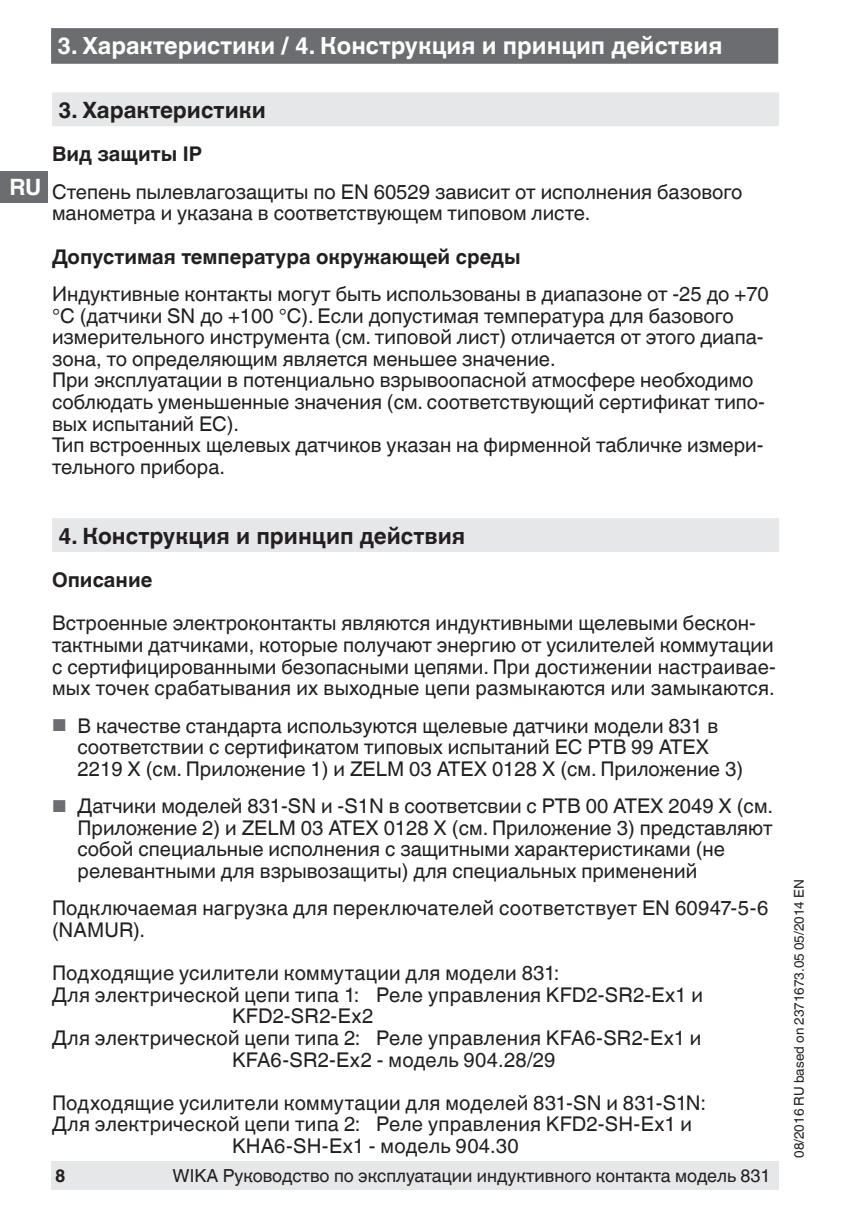
<style>
.page{position:relative;width:842px;height:1212px;background:#fff}
.page>*{position:absolute;margin:0;border:0;box-sizing:border-box;transform-origin:0 0}
.t1{font:700 23.62px "Helvetica World";color:#fff}
.t2{font:700 22.5px "Helvetica World";color:#231f20}
.t3{font:700 22.5px "Helvetica World";color:#fff}
.t4{font:20.25px/21.6px "Helvetica World";color:#231f20}
.t5{font:700 20.25px "Helvetica World";color:#231f20}
.t6{font:18px "Helvetica World";color:#231f20}
.t7{font:700 18px "Helvetica World";color:#231f20}
.t8{font:13.5px "Helvetica World";color:#231f20}
.s1{font-size:17.32px;color:#6c6d70}
</style>
<div class="page">
<div style="left:51px;top:28px;width:727px;height:36px;background:#6c6d70;border:2px solid #6c6d70"></div>
<div style="left:0;top:171px;width:48px;height:32px;background:#6c6d70"></div>
<div style="left:51px;top:1161px;width:727px;height:29px;background:#e6e7e9"></div>
<div style="left:52px;top:92px;width:727px;height:34px;background:#e6e7e9"></div>
<div style="left:52px;top:518px;width:727px;height:34px;background:#e6e7e9"></div>
<p class="t1" style="left:57px;top:32px;width:666px">3. Характеристики / 4. Конструкция и принцип действия</p>
<p class="t3" style="left:10px;top:174px;width:33px">RU</p>
<p class="t2" style="left:58px;top:97px;width:209px">3. Характеристики</p>
<p class="t5" style="left:52px;top:143px;width:152px">Вид защиты IP</p>
<p class="t4" style="left:52px;top:181px;width:692px">Степень пылевлагозащиты по EN 60529 зависит от исполнения базового манометра и указана в соответствующем типовом листе.</p>
<p class="t5" style="left:52px;top:245px;width:470px">Допустимая температура окружающей среды</p>
<p class="t4" style="left:52px;top:283px;width:718px">Индуктивные контакты могут быть использованы в диапазоне от -25 до +70 °C (датчики SN до +100 °C). Если допустимая температура для базового измерительного инструмента (см. типовой лист) отличается от этого диапа&shy;зона, то определяющим является меньшее значение.<br>При эксплуатации в потенциально взрывоопасной атмосфере необходимо соблюдать уменьшенные значения (см. соответствующий сертификат типо&shy;вых испытаний ЕС).<br>Тип встроенных щелевых датчиков указан на фирменной табличке измери&shy;тельного прибора.</p>
<p class="t2" style="left:58px;top:523px;width:408px">4. Конструкция и принцип действия</p>
<p class="t5" style="left:52px;top:568px;width:102px">Описание</p>
<p class="t4" style="left:52px;top:613px;width:725px">Встроенные электроконтакты являются индуктивными щелевыми бескон&shy;тактными датчиками, которые получают энергию от усилителей коммутации с сертифицированными безопасными цепями. При достижении настраивае&shy;мых точек срабатывания их выходные цепи размыкаются или замыкаются.</p>
<p class="t4" style="left:78px;top:715px;width:667px;text-indent:-26px"><span class="s1">■</span> В качестве стандарта используются щелевые датчики модели 831 в соответствии с сертификатом типовых испытаний ЕС PTB 99 ATEX<br>2219 X (см. Приложение 1) и ZELM 03 ATEX 0128 X (см. Приложение 3)</p>
<p class="t4" style="left:78px;top:795px;width:697px;text-indent:-26px"><span class="s1">■</span> Датчики моделей 831-SN и -S1N в соответсвии с PTB 00 ATEX 2049 X (см.<br>Приложение 2) и ZELM 03 ATEX 0128 X (см. Приложение 3) представляют собой специальные исполнения с защитными характеристиками (не релевантными для взрывозащиты) для специальных применений</p>
<p class="t4" style="left:52px;top:897px;width:718px">Подключаемая нагрузка для переключателей соответствует EN 60947-5-6 (NAMUR).</p>
<p class="t4" style="left:52px;top:962px;width:509px">Подходящие усилители коммутации для модели 831:</p>
<p class="t4" style="left:52px;top:984px;width:652px">Для электрической цепи типа 1: Реле управления KFD2-SR2-Ex1 и</p>
<p class="t4" style="left:232px;top:1005px;width:143px">KFD2-SR2-Ex2</p>
<p class="t4" style="left:52px;top:1027px;width:651px">Для электрической цепи типа 2: Реле управления KFA6-SR2-Ex1 и</p>
<p class="t4" style="left:232px;top:1049px;width:325px">KFA6-SR2-Ex2 - модель 904.28/29</p>
<p class="t4" style="left:52px;top:1092px;width:656px">Подходящие усилители коммутации для моделей 831-SN и 831-S1N:</p>
<p class="t4" style="left:52px;top:1113px;width:641px">Для электрической цепи типа 2: Реле управления KFD2-SH-Ex1 и</p>
<p class="t4" style="left:232px;top:1135px;width:288px">KHA6-SH-Ex1 - модель 904.30</p>
<p class="t7" style="left:55px;top:1165px;width:12px">8</p>
<p class="t6" style="left:173px;top:1165px;width:599px">WIKA Руководство по эксплуатации индуктивного контакта модель 831</p>
<p class="t8" style="left:791px;top:1158px;width:280px;rotate:-90deg">08/2016 RU based on 2371673.05 05/2014 EN</p>
</div>
